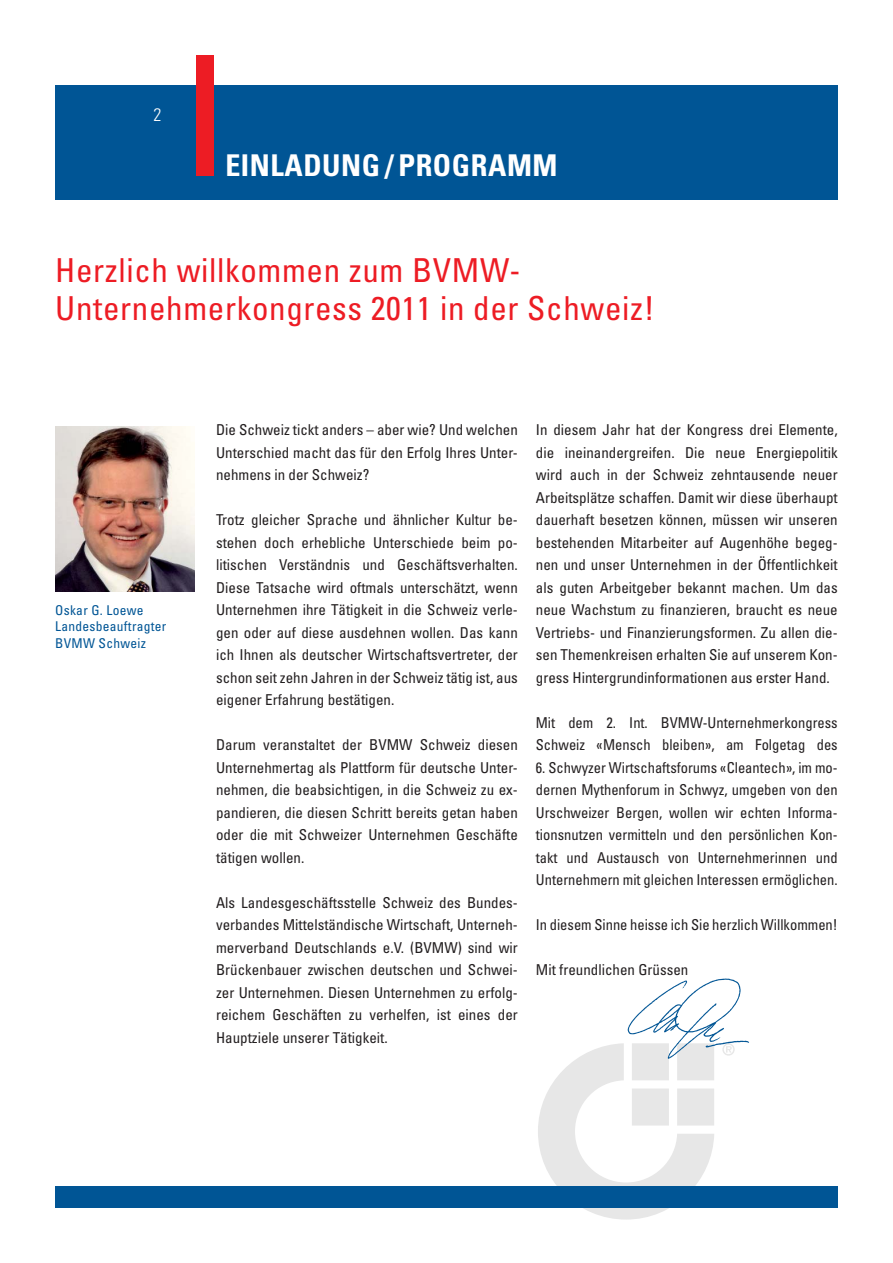
<style>
.page{position:relative;width:893px;height:1263px;background:#fff}
.page>*{position:absolute;margin:0;border:0;box-sizing:border-box;transform-origin:0 0}
.t1{font:condensed 33px/37.5px "Univers";letter-spacing:.02em;color:#ed1c24}
.t2{font:700 condensed 30px "Univers";letter-spacing:.02em;color:#fff}
.t3{font:300 condensed 18px "Univers";color:#fff}
.t4{font:condensed 15px/22.5px "Univers";color:#231f20;text-align:justify}
.t5{font:condensed 13.5px/16.5px "Univers";letter-spacing:.02em;color:#005595}
</style>
<div class="page">
<svg style="left:538px;top:1043px;width:176px;height:176px"></svg>
<div style="left:55px;top:85px;width:783px;height:115px;background:#005595"></div>
<div style="left:55px;top:1186px;width:783px;height:22px;background:#005595"></div>
<div style="left:197px;top:55px;width:17px;height:121px;background:#ed1c24"></div>
<img style="left:55px;top:427px;width:140px;height:165px">
<img style="left:620px;top:978px;width:129px;height:90px">
<p class="t3" style="left:154px;top:108px;width:9px">2</p>
<h2 class="t2" style="left:225px;top:154px;width:334px">EINLADUNG / PROGRAMM</h2>
<h1 class="t1" style="left:55px;top:254px;width:601px">Herzlich willkommen zum BVMW-<br>Unternehmerkongress 2011 in der Schweiz!</h1>
<p class="t5" style="left:55px;top:603px;width:113px">Oskar G. Loewe<br>Landesbeauftragter<br>BVMW Schweiz</p>
<p class="t4" style="left:216px;top:420px;width:303px">Die Schweiz tickt anders – aber wie? Und welchen Unterschied macht das für den Erfolg Ihres Unter&shy;nehmens in der Schweiz?</p>
<p class="t4" style="left:216px;top:510px;width:303px">Trotz gleicher Sprache und ähnlicher Kultur be&shy;stehen doch erhebliche Unterschiede beim po&shy;litischen Verständnis und Geschäftsverhalten.<br>Diese Tatsache wird oftmals unterschätzt, wenn Unternehmen ihre Tätigkeit in die Schweiz verle&shy;gen oder auf diese ausdehnen wollen. Das kann ich Ihnen als deutscher Wirtschaftsvertreter, der schon seit zehn Jahren in der Schweiz tätig ist, aus eigener Erfahrung bestätigen.</p>
<p class="t4" style="left:216px;top:735px;width:303px">Darum veranstaltet der BVMW Schweiz diesen Unternehmertag als Plattform für deutsche Unter&shy;nehmen, die beabsichtigen, in die Schweiz zu ex&shy;pandieren, die diesen Schritt bereits getan haben oder die mit Schweizer Unternehmen Geschäfte tätigen wollen.</p>
<p class="t4" style="left:216px;top:892px;width:303px">Als Landesgeschäftsstelle Schweiz des Bundes&shy;verbandes Mittelständische Wirtschaft, Unterneh&shy;merverband Deutschlands e.V. (BVMW) sind wir Brückenbauer zwischen deutschen und Schwei&shy;zer Unternehmen. Diesen Unternehmen zu erfolg&shy;reichem Geschäften zu verhelfen, ist eines der Hauptziele unserer Tätigkeit.</p>
<p class="t4" style="left:536px;top:420px;width:303px">In diesem Jahr hat der Kongress drei Elemente, die ineinandergreifen. Die neue Energiepolitik wird auch in der Schweiz zehntausende neuer Arbeitsplätze schaffen. Damit wir diese überhaupt dauerhaft besetzen können, müssen wir unseren bestehenden Mitarbeiter auf Augenhöhe begeg&shy;nen und unser Unternehmen in der Öffentlichkeit als guten Arbeitgeber bekannt machen. Um das neue Wachstum zu finanzieren, braucht es neue Vertriebs- und Finanzierungsformen. Zu allen die&shy;sen Themenkreisen erhalten Sie auf unserem Kon&shy;gress Hintergrundinformationen aus erster Hand.</p>
<p class="t4" style="left:536px;top:712px;width:303px">Mit dem 2. Int. BVMW-Unternehmerkongress<br>Schweiz «Mensch bleiben», am Folgetag des</p>
<p class="t4" style="left:536px;top:757px;width:303px">6. Schwyzer Wirtschaftsforums «Cleantech», im mo&shy;dernen Mythenforum in Schwyz, umgeben von den Urschweizer Bergen, wollen wir echten Informa&shy;tionsnutzen vermitteln und den persönlichen Kon&shy;takt und Austausch von Unternehmerinnen und Unternehmern mit gleichen Interessen ermöglichen.</p>
<p class="t4" style="left:536px;top:915px;width:303px">In diesem Sinne heisse ich Sie herzlich Will kommen!</p>
<p class="t4" style="left:536px;top:960px;width:154px">Mit freundlichen Grüssen</p>
</div>
